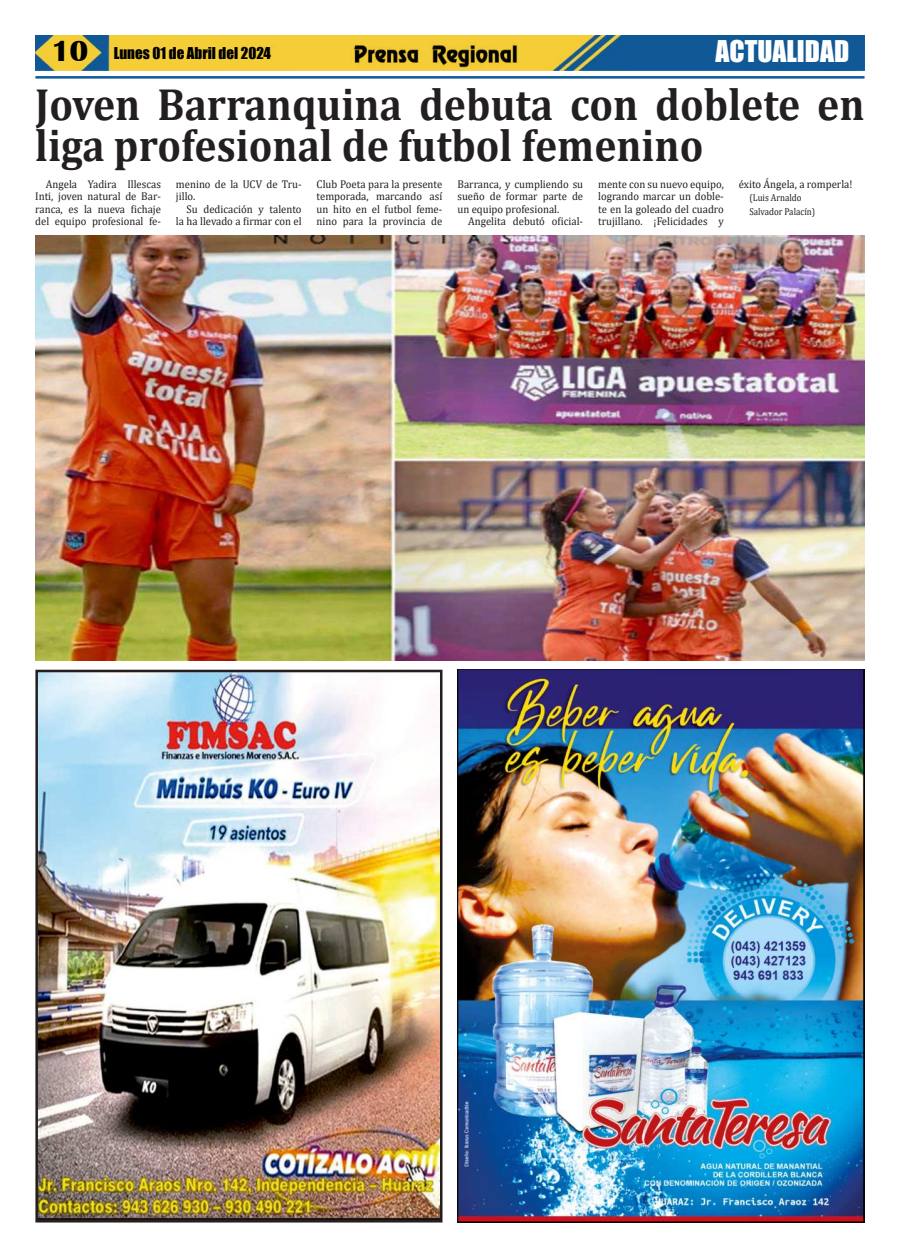
<style>
.page{position:relative;width:900px;height:1258px;background:#fff}
.page>*{position:absolute;margin:0;border:0;box-sizing:border-box;transform-origin:0 0}
.t1{font:700 45.38px/41.2px "Cambria";color:#231f20;scale:.92 1}
.t2{font:27.5px "Impact";color:#fff}
.t3{font:15px "Impact";color:#000}
.t4{font:11.25px/12.5px "Cambria";color:#231f20;text-align:justify;scale:.95 1}
.t5{font:10px/13.8px "Cambria";color:#231f20;scale:.89 1}
.s1{font-family:"Britannic";font-weight:700;font-size:30px}
</style>
<div class="page">
<img style="left:35px;top:35px;width:830px;height:36px">
<hr style="left:35px;top:76px;width:830px;height:3px;background:#0f5998">
<img style="left:351px;top:41px;width:169px;height:27px">
<img style="left:35px;top:236px;width:830px;height:425px">
<img style="left:458px;top:670px;width:407px;height:552px">
<img style="left:38px;top:673px;width:402px;height:546px">
<div style="left:35px;top:670px;width:408px;height:552px;border:2px solid #231f20"></div>
<h3 class="t3" style="left:52px;top:45px;width:221px"><span class="s1">10</span> Lunes 01 de Abril del 2024</h3>
<h2 class="t2" style="left:716px;top:37px;width:135px">ACTUALIDAD</h2>
<h1 class="t1" style="left:35px;top:88px;width:903px">Joven Barranquina debuta con doblete en liga profesional de futbol femenino</h1>
<p class="t4" style="left:35px;top:178px;width:134px;text-indent:11px">Angela Yadira Illescas Inti, joven natural de Bar&shy;ranca, es la nueva fichaje del equipo profesional fe-</p>
<p class="t4" style="left:176px;top:178px;width:134px">menino de la UCV de Tru&shy;jillo.</p>
<p class="t4" style="left:598px;top:178px;width:134px">mente con su nuevo equipo, logrando marcar un doble&shy;te en la goleado del cuadro trujillano. ¡Felicidades y</p>
<p class="t4" style="left:739px;top:178px;width:121px">éxito Ángela, a romperla!</p>
<p class="t4" style="left:317px;top:178px;width:134px">Club Poeta para la presente temporada, marcando así un hito en el futbol feme&shy;nino para la provincia de</p>
<p class="t4" style="left:458px;top:178px;width:134px">Barranca, y cumpliendo su sueño de formar parte de un equipo profesional.</p>
<p class="t5" style="left:750px;top:191px;width:75px">(Luis Arnaldo<br>Salvador Palacín)</p>
<p class="t4" style="left:176px;top:203px;width:134px;text-align:right">Su dedicación y talento la ha llevado a firmar con el</p>
<p class="t4" style="left:468px;top:215px;width:123px">Angelita debutó oficial-</p>
</div>
